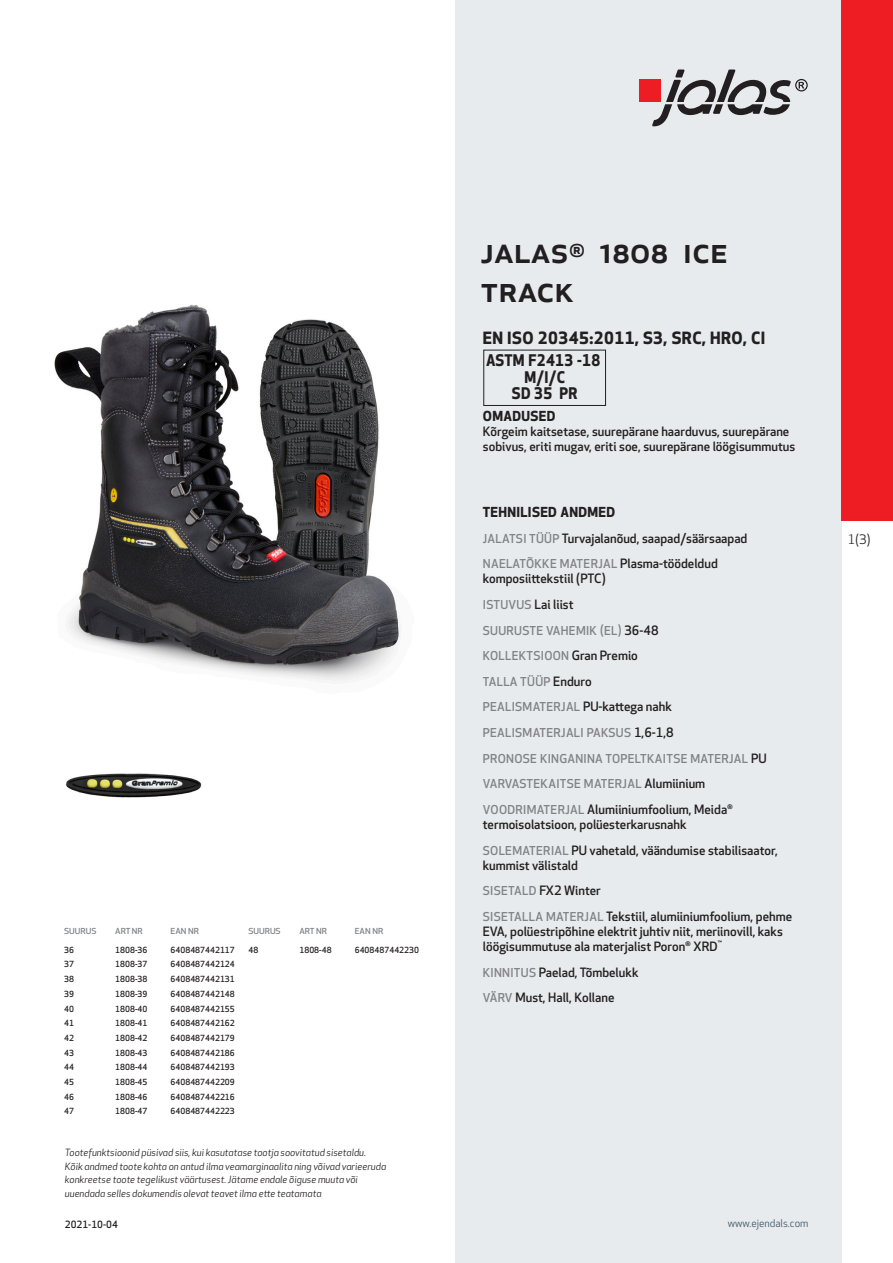
<style>
.page{position:relative;width:893px;height:1263px;background:#fff}
.page>*{position:absolute;margin:0;border:0;box-sizing:border-box;transform-origin:0 0}
.prodname{font:500 36px/39px "Apex New";color:#231f20}
.Funktion_body{font:700 16.5px "Apex New";letter-spacing:.025em;color:#231f20}
.Funktion_body-2{font:700 15.6px "Apex New";letter-spacing:.025em;color:#231f20;scale:.95 1}
.Funktion_body-3{font:700 13.5px "Apex New";letter-spacing:.025em;color:#231f20}
.t1{font:12.75px "Apex New";color:#231f20}
.Funktion_body-4{font:500 12.6px/15px "Apex New";color:#231f20}
.Funktion_body-5{font:500 12px "Apex New";letter-spacing:.025em;color:#808285}
.t2{font:10.5px "Apex New";color:#405968}
.t3{font:italic 9.75px/13.5px "Apex New";color:#231f20}
.t4{font:500 9.75px "Apex New";color:#231f20}
.ArticleTable_body{font:500 8.25px "Apex New";color:#231f20}
.ArticeTable_header{font:500 8.1px "Apex New";color:#808285;scale:1.06 1}
.s1{font-size:12px;color:#808285}
.s2{font-size:12.6px;color:#231f20}
</style>
<div class="page">
<div style="left:455px;top:0;width:387px;height:1263px;background:#e8ebee"></div>
<div style="left:639px;top:80px;width:22px;height:22px;background:#ee1d23"></div>
<svg style="left:652px;top:70px;width:156px;height:56px"></svg>
<div style="left:483px;top:350px;width:123px;height:56px;border:1px solid #231f20"></div>
<div style="left:842px;top:0;width:51px;height:520px;background:#ee1d23"></div>
<img style="left:54px;top:304px;width:346px;height:377px">
<img style="left:66px;top:773px;width:136px;height:25px">
<p class="ArticeTable_header" style="left:64px;top:925px;width:32px">SUURUS</p>
<p class="ArticeTable_header" style="left:115px;top:925px;width:28px">ART NR</p>
<p class="ArticeTable_header" style="left:171px;top:925px;width:28px">EAN NR</p>
<p class="ArticleTable_body" style="left:64px;top:944px;width:11px">36</p>
<p class="ArticleTable_body" style="left:115px;top:944px;width:34px">1808-36</p>
<p class="ArticleTable_body" style="left:171px;top:944px;width:66px">6408487442117</p>
<p class="ArticleTable_body" style="left:64px;top:959px;width:11px">37</p>
<p class="ArticleTable_body" style="left:115px;top:959px;width:34px">1808-37</p>
<p class="ArticleTable_body" style="left:171px;top:959px;width:66px">6408487442124</p>
<p class="ArticleTable_body" style="left:64px;top:973px;width:11px">38</p>
<p class="ArticleTable_body" style="left:115px;top:973px;width:34px">1808-38</p>
<p class="ArticleTable_body" style="left:171px;top:973px;width:66px">6408487442131</p>
<p class="ArticleTable_body" style="left:64px;top:988px;width:11px">39</p>
<p class="ArticleTable_body" style="left:115px;top:988px;width:34px">1808-39</p>
<p class="ArticleTable_body" style="left:171px;top:988px;width:66px">6408487442148</p>
<p class="ArticleTable_body" style="left:64px;top:1003px;width:11px">40</p>
<p class="ArticleTable_body" style="left:115px;top:1003px;width:34px">1808-40</p>
<p class="ArticleTable_body" style="left:171px;top:1003px;width:66px">6408487442155</p>
<p class="ArticleTable_body" style="left:64px;top:1018px;width:11px">41</p>
<p class="ArticleTable_body" style="left:115px;top:1018px;width:34px">1808-41</p>
<p class="ArticleTable_body" style="left:171px;top:1018px;width:66px">6408487442162</p>
<p class="ArticleTable_body" style="left:64px;top:1032px;width:11px">42</p>
<p class="ArticleTable_body" style="left:115px;top:1032px;width:34px">1808-42</p>
<p class="ArticleTable_body" style="left:171px;top:1032px;width:66px">6408487442179</p>
<p class="ArticleTable_body" style="left:64px;top:1047px;width:11px">43</p>
<p class="ArticleTable_body" style="left:115px;top:1047px;width:34px">1808-43</p>
<p class="ArticleTable_body" style="left:171px;top:1047px;width:66px">6408487442186</p>
<p class="ArticleTable_body" style="left:64px;top:1062px;width:11px">44</p>
<p class="ArticleTable_body" style="left:115px;top:1062px;width:34px">1808-44</p>
<p class="ArticleTable_body" style="left:171px;top:1062px;width:66px">6408487442193</p>
<p class="ArticleTable_body" style="left:64px;top:1076px;width:11px">45</p>
<p class="ArticleTable_body" style="left:115px;top:1076px;width:34px">1808-45</p>
<p class="ArticleTable_body" style="left:171px;top:1076px;width:66px">6408487442209</p>
<p class="ArticleTable_body" style="left:64px;top:1091px;width:11px">46</p>
<p class="ArticleTable_body" style="left:115px;top:1091px;width:34px">1808-46</p>
<p class="ArticleTable_body" style="left:171px;top:1091px;width:66px">6408487442216</p>
<p class="ArticleTable_body" style="left:64px;top:1106px;width:11px">47</p>
<p class="ArticleTable_body" style="left:115px;top:1106px;width:34px">1808-47</p>
<p class="ArticleTable_body" style="left:171px;top:1106px;width:66px">6408487442223</p>
<p class="ArticeTable_header" style="left:248px;top:925px;width:32px">SUURUS</p>
<p class="ArticeTable_header" style="left:299px;top:925px;width:28px">ART NR</p>
<p class="ArticeTable_header" style="left:355px;top:925px;width:28px">EAN NR</p>
<p class="ArticleTable_body" style="left:248px;top:944px;width:11px">48</p>
<p class="ArticleTable_body" style="left:299px;top:944px;width:34px">1808-48</p>
<p class="ArticleTable_body" style="left:355px;top:944px;width:66px">6408487442230</p>
<p class="t3" style="left:65px;top:1146px;width:323px">Tootefunktsioonid püsivad siis, kui kasutatase tootja soovitatud sisetaldu.<br>Kõik andmed toote kohta on antud ilma veamarginaalita ning võivad varieeruda konkreetse toote tegelikust väärtusest. Jätame endale õiguse muuta või uuendada selles dokumendis olevat teavet ilma ette teatamata</p>
<p class="t4" style="left:65px;top:1218px;width:54px">2021-10-04</p>
<p class="prodname" style="left:480px;top:230px;width:249px">JALAS<sup>®</sup> 1808 ICE<br>TRACK</p>
<p class="Funktion_body" style="left:483px;top:326px;width:284px">EN ISO 20345:2011, S3, SRC, HRO, CI</p>
<p class="Funktion_body-2" style="left:486px;top:349px;width:122px">ASTM F2413 -18</p>
<p class="Funktion_body-2" style="left:524px;top:366px;width:44px">M/I/C</p>
<p class="Funktion_body-2" style="left:512px;top:382px;width:71px">SD 35 PR</p>
<p class="Funktion_body-3" style="left:483px;top:406px;width:74px">OMADUSED</p>
<p class="Funktion_body-4" style="left:483px;top:423px;width:314px">Kõrgeim kaitsetase, suurepärane haarduvus, suurepärane sobivus, eriti mugav, eriti soe, suurepärane löögisummutus</p>
<p class="Funktion_body-3" style="left:483px;top:502px;width:134px">TEHNILISED ANDMED</p>
<p class="Funktion_body-4" style="left:483px;top:530px;width:266px"><span class="s1">JALATSI TÜÜP</span> Turvajalanõud, saapad/säärsaapad</p>
<p class="Funktion_body-5" style="left:483px;top:556px;width:237px">NAELATÕKKE MATERJAL <span class="s2">Plasma-töödeldud</span></p>
<p class="Funktion_body-4" style="left:483px;top:571px;width:124px">komposiittekstiil (PTC)</p>
<p class="Funktion_body-4" style="left:483px;top:597px;width:92px"><span class="s1">ISTUVUS</span> Lai liist</p>
<p class="Funktion_body-5" style="left:483px;top:622px;width:177px">SUURUSTE VAHEMIK (EL) <span class="s2">36-48</span></p>
<p class="Funktion_body-5" style="left:483px;top:648px;width:157px">KOLLEKTSIOON <span class="s2">Gran Premio</span></p>
<p class="Funktion_body-5" style="left:483px;top:673px;width:110px">TALLA TÜÜP <span class="s2">Enduro</span></p>
<p class="Funktion_body-5" style="left:483px;top:699px;width:191px">PEALISMATERJAL <span class="s2">PU-kattega nahk</span></p>
<p class="Funktion_body-5" style="left:483px;top:725px;width:192px">PEALISMATERJALI PAKSUS <span class="s2">1,6-1,8</span></p>
<p class="Funktion_body-5" style="left:483px;top:750px;width:285px">PRONOSE KINGANINA TOPELTKAITSE MATERJAL <span class="s2">PU</span></p>
<p class="Funktion_body-5" style="left:483px;top:776px;width:224px">VARVASTEKAITSE MATERJAL <span class="s2">Alumiinium</span></p>
<p class="Funktion_body-4" style="left:483px;top:802px;width:252px"><span class="s1">VOODRIMATERJAL</span> Alumiiniumfoolium, Meida<sup>® </sup>termoisolatsioon, polüesterkarusnahk</p>
<p class="Funktion_body-4" style="left:483px;top:842px;width:296px"><span class="s1">SOLEMATERIAL</span> PU vahetald, väändumise stabilisaator, kummist välistald</p>
<p class="Funktion_body-4" style="left:483px;top:883px;width:119px"><span class="s1">SISETALD</span> FX2 Winter</p>
<p class="Funktion_body-4" style="left:483px;top:908px;width:311px"><span class="s1">SISETALLA MATERJAL</span> Tekstiil, alumiiniumfoolium, pehme<br>EVA, polüestripõhine elektrit juhtiv niit, meriinovill, kaks löögisummutuse ala materjalist Poron<sup>®</sup> XRD<sup>™</sup></p>
<p class="Funktion_body-4" style="left:483px;top:964px;width:157px"><span class="s1">KINNITUS</span> Paelad, Tõmbelukk</p>
<p class="Funktion_body-4" style="left:483px;top:990px;width:133px"><span class="s1">VÄRV</span> Must, Hall, Kollane</p>
<p class="t1" style="left:848px;top:531px;width:24px">1(3)</p>
<p class="t2" style="left:728px;top:1217px;width:82px">www.ejendals.com</p>
</div>
